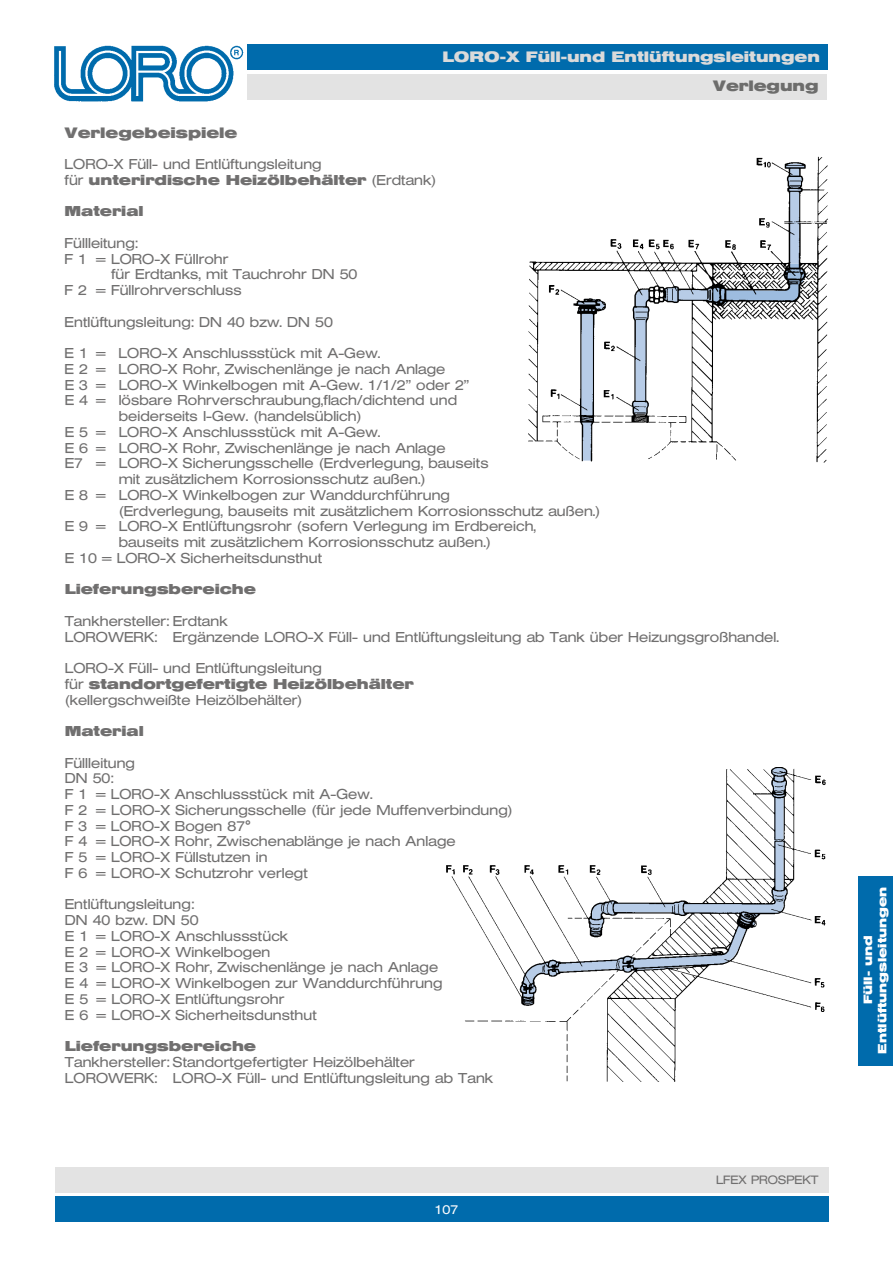
<style>
.page{position:relative;width:893px;height:1263px;background:#fff}
.page>*{position:absolute;margin:0;border:0;box-sizing:border-box;transform-origin:0 0}
.t1{font:700 15px "Helvetica Extended BQ";color:#dadada}
.t2{font:700 15px "Helvetica Extended BQ";color:#706f6f}
.t3{font:700 15px "Helvetica Extended BQ";color:#6d6d6c}
.t4{font:300 14.25px/15.8px "Helvetica Extended BQ";color:#706f6f}
.t5{font:700 14.25px "Helvetica Extended BQ";color:#706f6f}
.t6{font:300 12.75px "Helvetica Extended BQ";color:#fff}
.t7{font:700 12px/14.4px "Helvetica Extended BQ";color:#fff;text-align:center}
.t8{font:300 12px "Helvetica Extended BQ";color:#706f6f}
.s1{font-weight:700}
</style>
<div class="page">
<div style="left:55px;top:1167px;width:774px;height:25px;background:#e3e3e3"></div>
<div style="left:247px;top:44px;width:581px;height:26px;background:#006bac"></div>
<div style="left:55px;top:1196px;width:774px;height:26px;background:#006bac"></div>
<div style="left:247px;top:74px;width:580px;height:25px;background:#e3e3e3"></div>
<img style="left:54px;top:45px;width:189px;height:57px">
<img style="left:528px;top:156px;width:300px;height:307px">
<img style="left:446px;top:767px;width:380px;height:314px">
<div style="left:859px;top:876px;width:34px;height:189px;background:#006bac"></div>
<p class="t1" style="left:442px;top:48px;width:379px">LORO-X Füll-und Entlüftungsleitungen</p>
<p class="t3" style="left:713px;top:77px;width:107px">Verlegung</p>
<p class="t2" style="left:65px;top:124px;width:174px">Verlegebeispiele</p>
<p class="t4" style="left:65px;top:156px;width:373px">LORO-X Füll- und Entlüftungsleitung<br>für <span class="s1">unterirdische Heizölbehälter</span> (Erdtank)</p>
<p class="t5" style="left:65px;top:203px;width:80px">Material</p>
<p class="t4" style="left:65px;top:235px;width:75px">Füllleitung:</p>
<p class="t4" style="left:65px;top:251px;width:165px">F 1 = LORO-X Füllrohr</p>
<p class="t4" style="left:111px;top:267px;width:248px">für Erdtanks, mit Tauchrohr DN 50</p>
<p class="t4" style="left:65px;top:282px;width:179px">F 2 = Füllrohrverschluss</p>
<p class="t4" style="left:65px;top:314px;width:270px">Entlüftungsleitung: DN 40 bzw. DN 50</p>
<p class="t4" style="left:65px;top:345px;width:317px">E 1 = LORO-X Anschlussstück mit A-Gew.</p>
<p class="t4" style="left:65px;top:361px;width:382px">E 2 = LORO-X Rohr, Zwischenlänge je nach Anlage</p>
<p class="t4" style="left:65px;top:377px;width:406px">E 3 = LORO-X Winkelbogen mit A-Gew. 1/1/2” oder 2”</p>
<p class="t4" style="left:65px;top:393px;width:394px">E 4 = lösbare Rohrverschraubung,flach/dichtend und</p>
<p class="t4" style="left:119px;top:408px;width:245px">beiderseits I-Gew. (handelsüblich)</p>
<p class="t4" style="left:65px;top:424px;width:317px">E 5 = LORO-X Anschlussstück mit A-Gew.</p>
<p class="t4" style="left:65px;top:440px;width:382px">E 6 = LORO-X Rohr, Zwischenlänge je nach Anlage</p>
<p class="t4" style="left:65px;top:456px;width:425px">E7 = LORO-X Sicherungsschelle (Erdverlegung, bauseits</p>
<p class="t4" style="left:119px;top:471px;width:308px">mit zusätzlichem Korrosionsschutz außen.)</p>
<p class="t4" style="left:65px;top:487px;width:387px">E 8 = LORO-X Winkelbogen zur Wanddurchführung</p>
<p class="t4" style="left:119px;top:503px;width:483px">(Erdverlegung, bauseits mit zusätzlichem Korrosionsschutz außen.)</p>
<p class="t4" style="left:65px;top:519px;width:473px">E 9 = LORO-X Entlüftungsrohr (sofern Verlegung im Erdbereich,</p>
<p class="t4" style="left:119px;top:534px;width:374px">bauseits mit zusätzlichem Korrosionsschutz außen.)</p>
<p class="t4" style="left:65px;top:550px;width:259px">E 10 = LORO-X Sicherheitsdunsthut</p>
<p class="t5" style="left:65px;top:581px;width:193px">Lieferungsbereiche</p>
<p class="t4" style="left:65px;top:613px;width:716px">Tankhersteller: Erdtank<br>LOROWERK: Ergänzende LORO-X Füll- und Entlüftungsleitung ab Tank über Heizungsgroßhandel.</p>
<p class="t4" style="left:65px;top:660px;width:351px">LORO-X Füll- und Entlüftungsleitung<br>für <span class="s1">standortgefertigte Heizölbehälter </span>(kellergschweißte Heizölbehälter)</p>
<p class="t5" style="left:65px;top:723px;width:80px">Material</p>
<p class="t4" style="left:65px;top:755px;width:450px">Füllleitung<br>DN 50:<br>F 1 = LORO-X Anschlussstück mit A-Gew.<br>F 2 = LORO-X Sicherungsschelle (für jede Muffenverbindung)<br>F 3 = LORO-X Bogen 87°<br>F 4 = LORO-X Rohr, Zwischenablänge je nach Anlage<br>F 5 = LORO-X Füllstutzen in<br>F 6 = LORO-X Schutzrohr verlegt</p>
<p class="t4" style="left:65px;top:897px;width:379px">Entlüftungsleitung:<br>DN 40 bzw. DN 50<br>E 1 = LORO-X Anschlussstück<br>E 2 = LORO-X Winkelbogen<br>E 3 = LORO-X Rohr, Zwischenlänge je nach Anlage<br>E 4 = LORO-X Winkelbogen zur Wanddurchführung<br>E 5 = LORO-X Entlüftungsrohr<br>E 6 = LORO-X Sicherheitsdunsthut</p>
<p class="t5" style="left:65px;top:1038px;width:193px">Lieferungsbereiche</p>
<p class="t4" style="left:65px;top:1054px;width:430px">Tankhersteller: Standortgefertigter Heizölbehälter<br>LOROWERK: LORO-X Füll- und Entlüftungsleitung ab Tank</p>
<p class="t6" style="left:435px;top:1202px;width:25px">107</p>
<p class="t8" style="left:716px;top:1173px;width:104px">LFEX PROSPEKT</p>
<p class="t7" style="left:861px;top:1053px;width:168px;rotate:-90deg">Füll- und<br>Entlüftungsleitungen</p>
</div>
